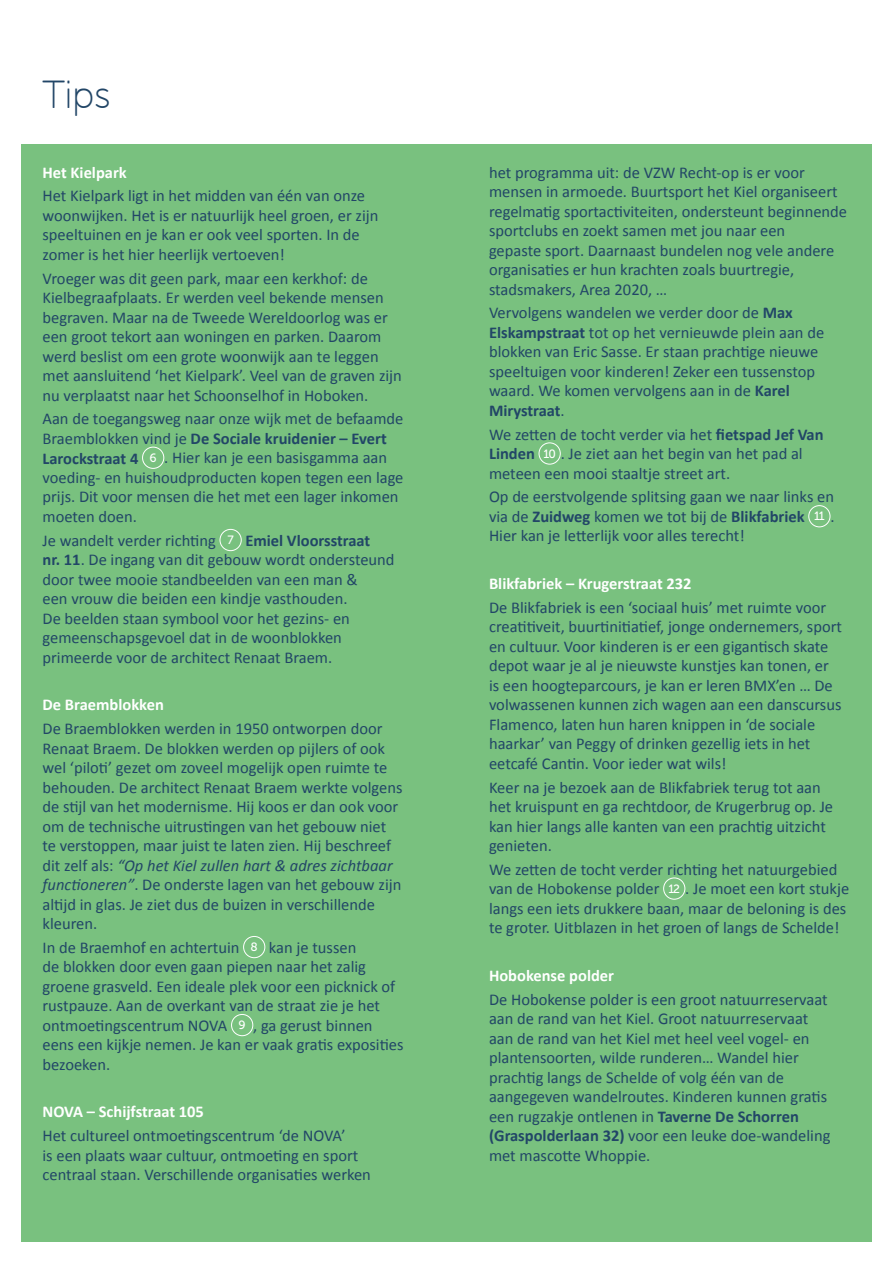
<style>
.page{position:relative;width:893px;height:1263px;background:#fff}
.page>*{position:absolute;margin:0;border:0;box-sizing:border-box;transform-origin:0 0}
.t1{font:39px "Museo Sans Rounded 100";color:#224667}
.t2{font:16.5px/19.5px "Calibri";color:#224667}
.t3{font:700 16.5px "Calibri";color:#fff}
.s1{font-weight:700}
.s2{font-family:"Museo Sans 500";font-size:12px;color:#fff}
.s3{font-style:italic}
</style>
<div class="page">
<div style="left:21px;top:144px;width:851px;height:1098px;background:#79c17f"></div>
<div style="left:142px;top:447px;width:22px;height:22px;border:1px solid #fff;border-radius:50%"></div>
<div style="left:220px;top:529px;width:22px;height:22px;border:1px solid #fff;border-radius:50%"></div>
<div style="left:243px;top:936px;width:22px;height:22px;border:1px solid #fff;border-radius:50%"></div>
<div style="left:231px;top:1014px;width:22px;height:22px;border:1px solid #fff;border-radius:50%"></div>
<div style="left:539px;top:442px;width:22px;height:22px;border:1px solid #fff;border-radius:50%"></div>
<div style="left:808px;top:505px;width:22px;height:22px;border:1px solid #fff;border-radius:50%"></div>
<div style="left:663px;top:877px;width:22px;height:22px;border:1px solid #fff;border-radius:50%"></div>
<h1 class="t1" style="left:43px;top:74px;width:70px">Tips</h1>
<p class="t3" style="left:43px;top:162px;width:86px">Het Kielpark</p>
<p class="t2" style="left:43px;top:186px;width:337px">Het Kielpark ligt in het midden van één van onze woonwijken. Het is er natuurlijk heel groen, er zijn speeltuinen en je kan er ook veel sporten. In de zomer is het hier heerlijk vertoeven!</p>
<p class="t2" style="left:43px;top:268px;width:361px">Vroeger was dit geen park, maar een kerkhof: de Kielbegraafplaats. Er werden veel bekende mensen begraven. Maar na de Tweede Wereldoorlog was er een groot tekort aan woningen en parken. Daarom werd beslist om een grote woonwijk aan te leggen met aansluitend ‘het Kielpark’. Veel van de graven zijn nu verplaatst naar het Schoonselhof in Hoboken.</p>
<p class="t2" style="left:43px;top:409px;width:362px">Aan de toegangsweg naar onze wijk met de befaamde Braemblokken vind je <span class="s1">De Sociale kruidenier – Evert Larockstraat 4</span> <span class="s2">6</span> . Hier kan je een basisgamma aan voeding- en huishoudproducten kopen tegen een lage prijs. Dit voor mensen die het met een lager inkomen moeten doen.</p>
<p class="t2" style="left:43px;top:530px;width:354px">Je wandelt verder richting <span class="s2">7</span> <span class="s1">Emiel Vloorsstraat<br>nr. 11</span>. De ingang van dit gebouw wordt ondersteund door twee mooie standbeelden van een man &amp;<br>een vrouw die beiden een kindje vasthouden.<br>De beelden staan symbool voor het gezins- en gemeenschapsgevoel dat in de woonblokken primeerde voor de architect Renaat Braem.</p>
<p class="t3" style="left:43px;top:694px;width:123px">De Braemblokken</p>
<p class="t2" style="left:43px;top:719px;width:362px">De Braemblokken werden in 1950 ontworpen door Renaat Braem. De blokken werden op pijlers of ook wel ‘piloti’ gezet om zoveel mogelijk open ruimte te behouden. De architect Renaat Braem werkte volgens de stijl van het modernisme. Hij koos er dan ook voor om de technische uitrustingen van het gebouw niet te verstoppen, maar juist te laten zien. Hij beschreef dit zelf als: <span class="s3">“Op het Kiel zullen hart &amp; adres zichtbaar functioneren”</span>. De onderste lagen van het gebouw zijn altijd in glas. Je ziet dus de buizen in verschillende kleuren.</p>
<p class="t2" style="left:43px;top:938px;width:363px">In de Braemhof en achtertuin <span class="s2">8</span> kan je tussen<br>de blokken door even gaan piepen naar het zalig groene grasveld. Een ideale plek voor een picknick of rustpauze. Aan de overkant van de straat zie je het ontmoetingscentrum NOVA <span class="s2">9</span> , ga gerust binnen eens een kijkje nemen. Je kan er vaak gratis exposities bezoeken.</p>
<p class="t3" style="left:43px;top:1101px;width:163px">NOVA – Schijfstraat 105</p>
<p class="t2" style="left:43px;top:1126px;width:330px">Het cultureel ontmoetingscentrum ‘de NOVA’<br>is een plaats waar cultuur, ontmoeting en sport centraal staan. Verschillende organisaties werken</p>
<p class="t2" style="left:489px;top:162px;width:360px">het programma uit: de VZW Recht-op is er voor mensen in armoede. Buurtsport het Kiel organiseert regelmatig sportactiviteiten, ondersteunt beginnende sportclubs en zoekt samen met jou naar een<br>gepaste sport. Daarnaast bundelen nog vele andere organisaties er hun krachten zoals buurtregie, stadsmakers, Area 2020, …</p>
<p class="t2" style="left:489px;top:303px;width:337px">Vervolgens wandelen we verder door de <span class="s1">Max Elskampstraat</span> tot op het vernieuwde plein aan de blokken van Eric Sasse. Er staan prachtige nieuwe speeltuigen voor kinderen! Zeker een tussenstop waard. We komen vervolgens aan in de <span class="s1">Karel Mirystraat</span>.</p>
<p class="t2" style="left:489px;top:425px;width:336px">We zetten de tocht verder via het <span class="s1">fietspad Jef Van<br>Linden</span> <span class="s2">10</span> . Je ziet aan het begin van het pad al meteen een mooi staaltje street art.</p>
<p class="t2" style="left:489px;top:487px;width:347px;text-align:justify">Op de eerstvolgende splitsing gaan we naar links en via de <span class="s1">Zuidweg</span> komen we tot bij de <span class="s1">Blikfabriek</span> <span class="s2">11</span> .<br>Hier kan je letterlijk voor alles terecht!</p>
<p class="t3" style="left:489px;top:573px;width:204px">Blikfabriek – Krugerstraat 232</p>
<p class="t2" style="left:489px;top:597px;width:355px">De Blikfabriek is een ‘sociaal huis’ met ruimte voor creatitiveit, buurtinitiatief, jonge ondernemers, sport en cultuur. Voor kinderen is er een gigantisch skate depot waar je al je nieuwste kunstjes kan tonen, er is een hoogteparcours, je kan er leren BMX’en … De volwassenen kunnen zich wagen aan een danscursus Flamenco, laten hun haren knippen in ‘de sociale haarkar’ van Peggy of drinken gezellig iets in het eetcafé Cantin. Voor ieder wat wils!</p>
<p class="t2" style="left:489px;top:777px;width:346px">Keer na je bezoek aan de Blikfabriek terug tot aan het kruispunt en ga rechtdoor, de Krugerbrug op. Je kan hier langs alle kanten van een prachtig uitzicht genieten.</p>
<p class="t2" style="left:489px;top:860px;width:362px">We zetten de tocht verder richting het natuurgebied van de Hobokense polder <span class="s2">12</span> . Je moet een kort stukje langs een iets drukkere baan, maar de beloning is des te groter. Uitblazen in het groen of langs de Schelde!</p>
<p class="t3" style="left:489px;top:965px;width:127px">Hobokense polder</p>
<p class="t2" style="left:489px;top:989px;width:343px">De Hobokense polder is een groot natuurreservaat aan de rand van het Kiel. Groot natuurreservaat aan de rand van het Kiel met heel veel vogel- en plantensoorten, wilde runderen… Wandel hier prachtig langs de Schelde of volg één van de aangegeven wandelroutes. Kinderen kunnen gratis een rugzakje ontlenen in <span class="s1">Taverne De Schorren (Graspolderlaan 32)</span> voor een leuke doe-wandeling met mascotte Whoppie.</p>
</div>
